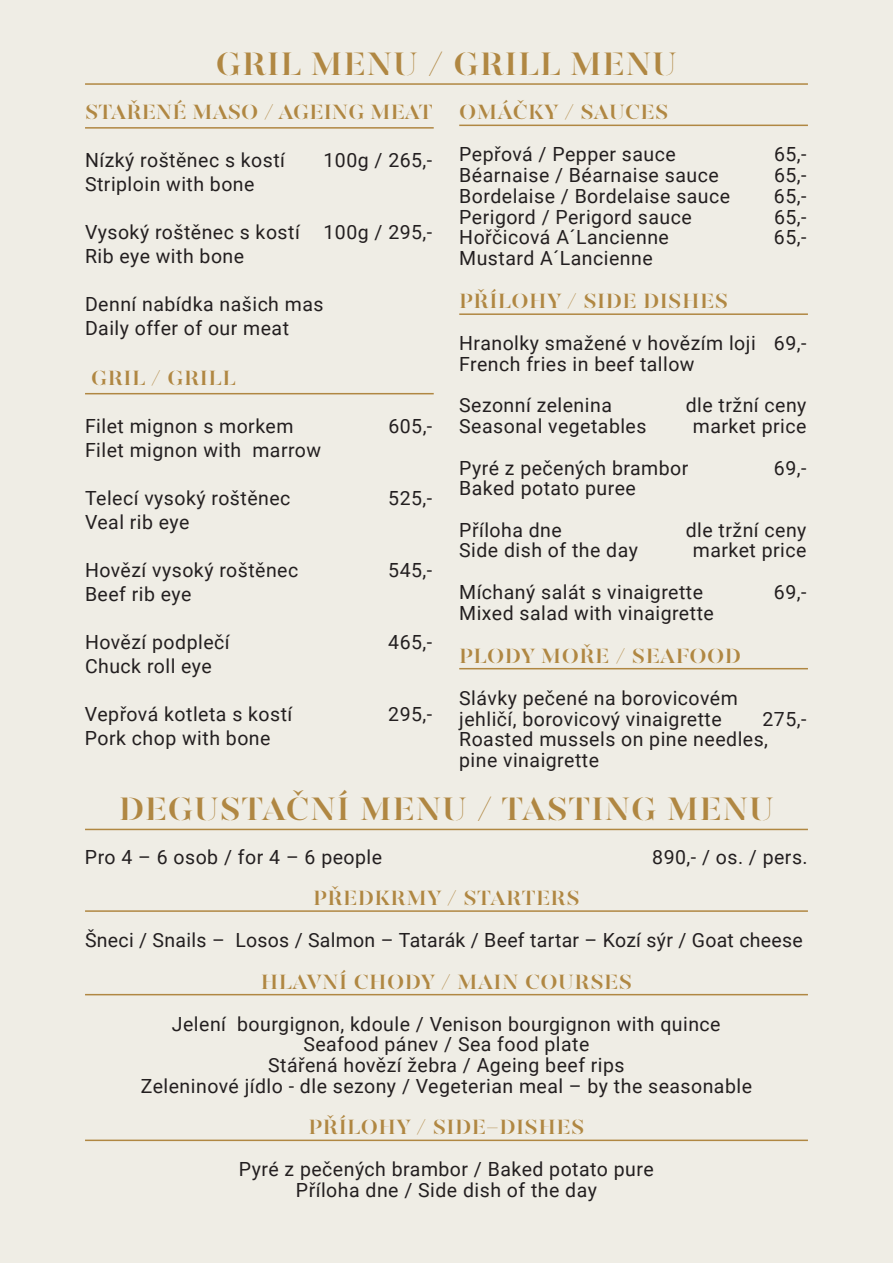
<style>
.page{position:relative;width:893px;height:1263px;background:#efede5}
.page>*{position:absolute;margin:0;border:0;box-sizing:border-box;transform-origin:0 0}
.t1{font:700 33px "Gabriela Stencil";letter-spacing:.025em;color:#b08742}
.t2{font:700 21px "Gabriela Stencil";letter-spacing:.025em;color:#b08742}
.t3{font:700 21px "Gabriela Stencil";letter-spacing:.005em;color:#b08742}
.t4{font:19.5px/20.7px "Roboto";letter-spacing:.025em;color:#231f20}
</style>
<div class="page">
<hr style="left:85px;top:83px;width:723px;height:2px;background:#b08742">
<hr style="left:85px;top:127px;width:349px;height:2px;background:#b08742">
<hr style="left:85px;top:393px;width:349px;height:1px;background:#b08742">
<hr style="left:459px;top:125px;width:349px;height:1px;background:#b08742">
<hr style="left:459px;top:313px;width:349px;height:2px;background:#b08742">
<hr style="left:459px;top:668px;width:349px;height:1px;background:#b08742">
<hr style="left:85px;top:910px;width:723px;height:2px;background:#b08742">
<hr style="left:85px;top:994px;width:723px;height:1px;background:#b08742">
<hr style="left:85px;top:1139px;width:723px;height:2px;background:#b08742">
<hr style="left:85px;top:829px;width:723px;height:1px;background:#b08742">
<h1 class="t1" style="left:216px;top:43px;width:463px">GRIL MENU / GRILL MENU</h1>
<p class="t3" style="left:85px;top:99px;width:349px">STAŘENÉ MASO / AGEING MEAT</p>
<p class="t4" style="left:85px;top:149px;width:201px">Nízký roštěnec s kostí</p>
<p class="t4" style="left:323px;top:149px;width:110px">100g / 265,-</p>
<p class="t4" style="left:85px;top:173px;width:171px">Striploin with bone</p>
<p class="t4" style="left:85px;top:220px;width:349px;line-height:24px">Vysoký roštěnec s kostí 100g / 295,-<br>Rib eye with bone</p>
<p class="t4" style="left:85px;top:292px;width:240px;line-height:24px">Denní nabídka našich mas<br>Daily offer of our meat</p>
<p class="t2" style="left:91px;top:365px;width:146px">GRIL / GRILL</p>
<p class="t4" style="left:85px;top:415px;width:210px">Filet mignon s morkem</p>
<p class="t4" style="left:388px;top:415px;width:45px">605,-</p>
<p class="t4" style="left:85px;top:439px;width:238px">Filet mignon with marrow</p>
<p class="t4" style="left:85px;top:487px;width:207px">Telecí vysoký roštěnec</p>
<p class="t4" style="left:388px;top:487px;width:45px">525,-</p>
<p class="t4" style="left:85px;top:511px;width:106px">Veal rib eye</p>
<p class="t4" style="left:85px;top:559px;width:215px">Hovězí vysoký roštěnec</p>
<p class="t4" style="left:388px;top:559px;width:45px">545,-</p>
<p class="t4" style="left:85px;top:583px;width:108px">Beef rib eye</p>
<p class="t4" style="left:85px;top:631px;width:146px">Hovězí podplečí</p>
<p class="t4" style="left:388px;top:631px;width:45px">465,-</p>
<p class="t4" style="left:85px;top:655px;width:128px">Chuck roll eye</p>
<p class="t4" style="left:85px;top:703px;width:209px">Vepřová kotleta s kostí</p>
<p class="t4" style="left:388px;top:703px;width:45px">295,-</p>
<p class="t4" style="left:85px;top:727px;width:187px">Pork chop with bone</p>
<p class="t2" style="left:459px;top:99px;width:211px">OMÁČKY / SAUCES</p>
<p class="t4" style="left:459px;top:143px;width:218px">Pepřová / Pepper sauce</p>
<p class="t4" style="left:774px;top:143px;width:34px">65,-</p>
<p class="t4" style="left:459px;top:164px;width:261px">Béarnaise / Béarnaise sauce</p>
<p class="t4" style="left:774px;top:164px;width:34px">65,-</p>
<p class="t4" style="left:459px;top:185px;width:272px">Bordelaise / Bordelaise sauce</p>
<p class="t4" style="left:774px;top:185px;width:34px">65,-</p>
<p class="t4" style="left:459px;top:205px;width:234px">Perigord / Perigord sauce</p>
<p class="t4" style="left:774px;top:205px;width:34px">65,-</p>
<p class="t4" style="left:459px;top:226px;width:211px">Hořčicová A´Lancienne</p>
<p class="t4" style="left:774px;top:226px;width:34px">65,-</p>
<p class="t4" style="left:459px;top:247px;width:195px">Mustard A´Lancienne</p>
<p class="t2" style="left:459px;top:288px;width:270px">PŘÍLOHY / SIDE DISHES</p>
<p class="t4" style="left:459px;top:332px;width:349px">Hranolky smažené v hovězím loji 69,-<br>French fries in beef tallow</p>
<p class="t4" style="left:459px;top:394px;width:154px">Sezonní zelenina</p>
<p class="t4" style="left:686px;top:394px;width:122px">dle tržní ceny</p>
<p class="t4" style="left:459px;top:415px;width:189px">Seasonal vegetables</p>
<p class="t4" style="left:693px;top:415px;width:115px">market price</p>
<p class="t4" style="left:459px;top:456px;width:231px">Pyré z pečených brambor</p>
<p class="t4" style="left:774px;top:456px;width:34px">69,-</p>
<p class="t4" style="left:459px;top:467px;width:178px;line-height:41.4px">Baked potato puree<br>Příloha dne</p>
<p class="t4" style="left:686px;top:519px;width:122px">dle tržní ceny</p>
<p class="t4" style="left:459px;top:539px;width:180px">Side dish of the day</p>
<p class="t4" style="left:459px;top:529px;width:349px;line-height:41.4px;text-indent:234px">market price<br>Míchaný salát s vinaigrette</p>
<p class="t4" style="left:774px;top:581px;width:34px">69,-</p>
<p class="t4" style="left:459px;top:601px;width:256px">Mixed salad with vinaigrette</p>
<p class="t2" style="left:459px;top:642px;width:283px">PLODY MOŘE / SEAFOOD</p>
<p class="t4" style="left:459px;top:687px;width:280px">Slávky pečené na borovicovém jehličí, borovicový vinaigrette</p>
<p class="t4" style="left:459px;top:707px;width:349px;text-indent:303px">275,-<br>Roasted mussels on pine needles, pine vinaigrette</p>
<h1 class="t1" style="left:119px;top:789px;width:657px">DEGUSTAČNÍ MENU / TASTING MENU</h1>
<p class="t4" style="left:85px;top:846px;width:299px">Pro 4 – 6 osob / for 4 – 6 people</p>
<p class="t4" style="left:652px;top:846px;width:157px">890,- / os. / pers.</p>
<p class="t2" style="left:313px;top:885px;width:268px">PŘEDKRMY / STARTERS</p>
<p class="t4" style="left:85px;top:929px;width:719px">Šneci / Snails – Losos / Salmon – Tatarák / Beef tartar – Kozí sýr / Goat cheese</p>
<p class="t2" style="left:261px;top:968px;width:373px">HLAVNÍ CHODY / MAIN COURSES</p>
<p class="t4" style="left:141px;top:1013px;width:613px;text-align:center">Jelení bourgignon, kdoule / Venison bourgignon with quince Seafood pánev / Sea food plate<br>Stářená hovězí žebra / Ageing beef rips<br>Zeleninové jídlo - dle sezony / Vegeterian meal – by the seasonable</p>
<p class="t2" style="left:309px;top:1114px;width:277px">PŘÍLOHY / SIDE-DISHES</p>
<p class="t4" style="left:239px;top:1158px;width:416px;text-align:center">Pyré z pečených brambor / Baked potato pure<br>Příloha dne / Side dish of the day</p>
</div>
